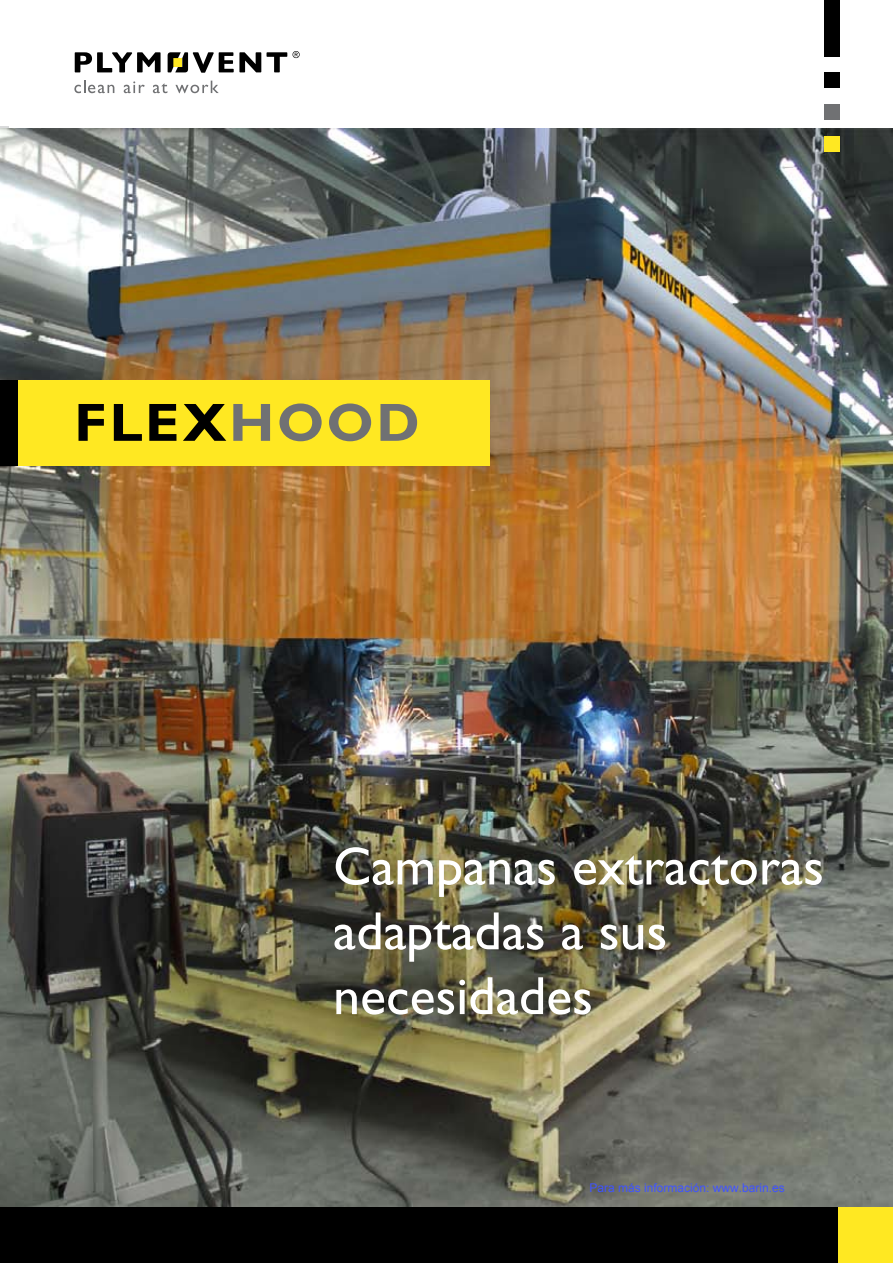
<style>
.page{position:relative;width:893px;height:1263px;background:#fff}
.page>*{position:absolute;margin:0;border:0;box-sizing:border-box;transform-origin:0 0}
.t1{font:54px/64.8px "Gill Sans Std";color:#fff}
.t2{font:700 54px "Gill Sans Std";letter-spacing:.05em;color:#000}
.t3{font:12px "Arial";color:#4054ff}
.s1{color:#707173}
</style>
<div class="page">
<img style="left:0;top:129px;width:893px;height:1079px">
<div style="left:0;top:1208px;width:893px;height:55px;background:#000"></div>
<div style="left:839px;top:1208px;width:54px;height:55px;background:#ffe822"></div>
<svg style="left:267px;top:52px;width:20px;height:20px"></svg>
<svg style="left:75px;top:52px;width:86px;height:20px"></svg>
<svg style="left:293px;top:51px;width:7px;height:7px"></svg>
<svg style="left:168px;top:52px;width:93px;height:21px"></svg>
<svg style="left:74px;top:81px;width:40px;height:12px"></svg>
<svg style="left:124px;top:81px;width:21px;height:12px"></svg>
<svg style="left:153px;top:83px;width:14px;height:10px"></svg>
<svg style="left:175px;top:81px;width:44px;height:12px"></svg>
<div style="left:824px;top:136px;width:16px;height:16px;background:#ffe822"></div>
<div style="left:824px;top:104px;width:16px;height:16px;background:#707173"></div>
<div style="left:824px;top:72px;width:16px;height:16px;background:#000"></div>
<div style="left:824px;top:0;width:16px;height:56px;background:#000"></div>
<div style="left:0;top:381px;width:489px;height:85px;background:#ffe822"></div>
<div style="left:0;top:381px;width:18px;height:85px;background:#000"></div>
<p class="t2" style="left:74px;top:391px;width:347px">FLEX<span class="s1">HOOD</span></p>
<p class="t1" style="left:333px;top:834px;width:492px">Campanas extractoras adaptadas a sus necesidades</p>
<p class="t3" style="left:590px;top:1179px;width:197px">Para más información: www.barin.es</p>
</div>
